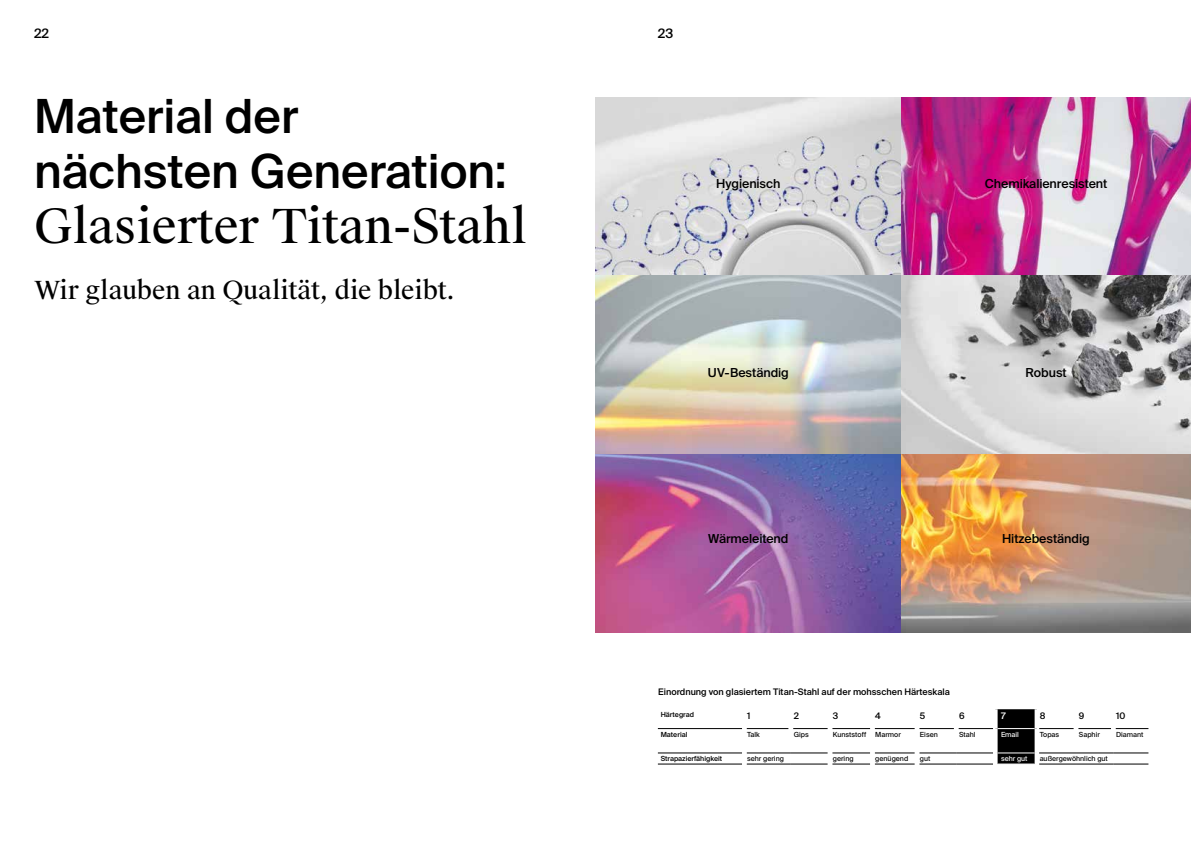
<style>
.page{position:relative;width:1191px;height:842px;background:#fff}
.page>*{position:absolute;margin:0;border:0;box-sizing:border-box;transform-origin:0 0}
.t1{font:500 47px/55px "Suisse Intl";color:#000}
.t2{font:47px "Suisse Works";color:#000}
.t3{font:25px "Suisse Works";color:#000}
.t4{font:500 13px "Suisse Intl";color:#000}
.t5{font:500 12.4px "Suisse Intl";letter-spacing:-.005em;color:#000}
.t6{font:500 9px "Suisse Intl";color:#000}
.t7{font:500 9px "Suisse Intl";color:#fff}
.t8{font:7px "Suisse Intl";color:#000}
.t9{font:500 7px "Suisse Intl";color:#000}
.t10{font:7px "Suisse Intl";color:#fff}
</style>
<div class="page">
<img style="left:595px;top:97px;width:596px;height:536px">
<svg style="left:997px;top:709px;width:37px;height:55px;background:#0a0a0a"></svg>
<hr style="left:658px;top:728px;width:84px;height:1px;background:#000">
<hr style="left:746px;top:728px;width:42px;height:1px;background:#000">
<hr style="left:793px;top:728px;width:34px;height:1px;background:#000">
<hr style="left:832px;top:728px;width:38px;height:1px;background:#000">
<hr style="left:874px;top:728px;width:40px;height:1px;background:#000">
<hr style="left:919px;top:728px;width:35px;height:1px;background:#000">
<hr style="left:958px;top:728px;width:35px;height:1px;background:#000">
<hr style="left:1039px;top:728px;width:34px;height:1px;background:#000">
<hr style="left:1078px;top:728px;width:33px;height:1px;background:#000">
<hr style="left:1115px;top:728px;width:33px;height:1px;background:#000">
<hr style="left:658px;top:753px;width:84px;height:1px;background:#000">
<hr style="left:832px;top:753px;width:38px;height:1px;background:#000">
<hr style="left:874px;top:753px;width:40px;height:1px;background:#000">
<hr style="left:658px;top:764px;width:84px;height:1px;background:#000">
<hr style="left:746px;top:764px;width:45px;height:1px;background:#000">
<hr style="left:791px;top:764px;width:36px;height:1px;background:#000">
<hr style="left:832px;top:764px;width:38px;height:1px;background:#000">
<hr style="left:874px;top:764px;width:40px;height:1px;background:#000">
<hr style="left:919px;top:764px;width:37px;height:1px;background:#000">
<hr style="left:956px;top:764px;width:37px;height:1px;background:#000">
<hr style="left:1039px;top:764px;width:37px;height:1px;background:#000">
<hr style="left:1076px;top:764px;width:37px;height:1px;background:#000">
<hr style="left:1113px;top:764px;width:35px;height:1px;background:#000">
<hr style="left:997px;top:728px;width:37px;height:1px;background:#fff">
<hr style="left:997px;top:753px;width:37px;height:1px;background:#fff">
<hr style="left:746px;top:753px;width:45px;height:1px;background:#000">
<hr style="left:791px;top:753px;width:36px;height:1px;background:#000">
<hr style="left:919px;top:753px;width:37px;height:1px;background:#000">
<hr style="left:956px;top:753px;width:37px;height:1px;background:#000">
<hr style="left:1039px;top:753px;width:37px;height:1px;background:#000">
<hr style="left:1076px;top:753px;width:37px;height:1px;background:#000">
<hr style="left:1113px;top:753px;width:35px;height:1px;background:#000">
<h3 class="t4" style="left:34px;top:26px;width:16px">22</h3>
<h3 class="t4" style="left:658px;top:26px;width:17px">23</h3>
<h1 class="t1" style="left:34px;top:90px;width:474px">Material der nächsten Generation:</h1>
<h1 class="t2" style="left:34px;top:198px;width:494px">Glasierter Titan-Stahl</h1>
<h2 class="t3" style="left:34px;top:274px;width:422px">Wir glauben an Qualität, die bleibt.</h2>
<h3 class="t5" style="left:716px;top:176px;width:66px">Hygienisch</h3>
<h3 class="t5" style="left:985px;top:176px;width:124px">Chemikalienresistent</h3>
<h3 class="t5" style="left:708px;top:366px;width:82px">UV-Beständig</h3>
<h3 class="t5" style="left:1025px;top:366px;width:43px">Robust</h3>
<h3 class="t5" style="left:708px;top:532px;width:82px">Wärmeleitend</h3>
<h3 class="t5" style="left:1002px;top:532px;width:89px">Hitzebeständig</h3>
<p class="t6" style="left:658px;top:687px;width:293px">Einordnung von glasiertem Titan-Stahl auf der mohsschen Härteskala</p>
<p class="t9" style="left:660px;top:711px;width:35px">Härtegrad</p>
<p class="t6" style="left:747px;top:711px;width:5px">1</p>
<p class="t6" style="left:793px;top:711px;width:7px">2</p>
<p class="t6" style="left:833px;top:711px;width:7px">3</p>
<p class="t6" style="left:875px;top:711px;width:7px">4</p>
<p class="t6" style="left:920px;top:711px;width:7px">5</p>
<p class="t6" style="left:959px;top:711px;width:7px">6</p>
<p class="t7" style="left:1001px;top:711px;width:6px">7</p>
<p class="t6" style="left:1039px;top:711px;width:7px">8</p>
<p class="t6" style="left:1078px;top:711px;width:7px">9</p>
<p class="t6" style="left:1116px;top:711px;width:11px">10</p>
<p class="t9" style="left:660px;top:730px;width:28px">Material</p>
<p class="t8" style="left:747px;top:730px;width:14px">Talk</p>
<p class="t8" style="left:793px;top:730px;width:17px">Gips</p>
<p class="t8" style="left:833px;top:730px;width:35px">Kunststoff</p>
<p class="t8" style="left:875px;top:730px;width:27px">Marmor</p>
<p class="t8" style="left:920px;top:730px;width:19px">Eisen</p>
<p class="t8" style="left:959px;top:730px;width:18px">Stahl</p>
<p class="t10" style="left:1001px;top:730px;width:19px">Email</p>
<p class="t8" style="left:1039px;top:730px;width:21px">Topas</p>
<p class="t8" style="left:1078px;top:730px;width:23px">Saphir</p>
<p class="t8" style="left:1116px;top:730px;width:29px">Diamant</p>
<p class="t9" style="left:660px;top:755px;width:63px">Strapazierfähigkeit</p>
<p class="t8" style="left:747px;top:755px;width:38px">sehr gering</p>
<p class="t8" style="left:833px;top:755px;width:22px">gering</p>
<p class="t8" style="left:875px;top:755px;width:35px">genügend</p>
<p class="t8" style="left:920px;top:755px;width:12px">gut</p>
<p class="t10" style="left:1001px;top:755px;width:28px">sehr gut</p>
<p class="t8" style="left:1039px;top:755px;width:70px">außergewöhnlich gut</p>
</div>
